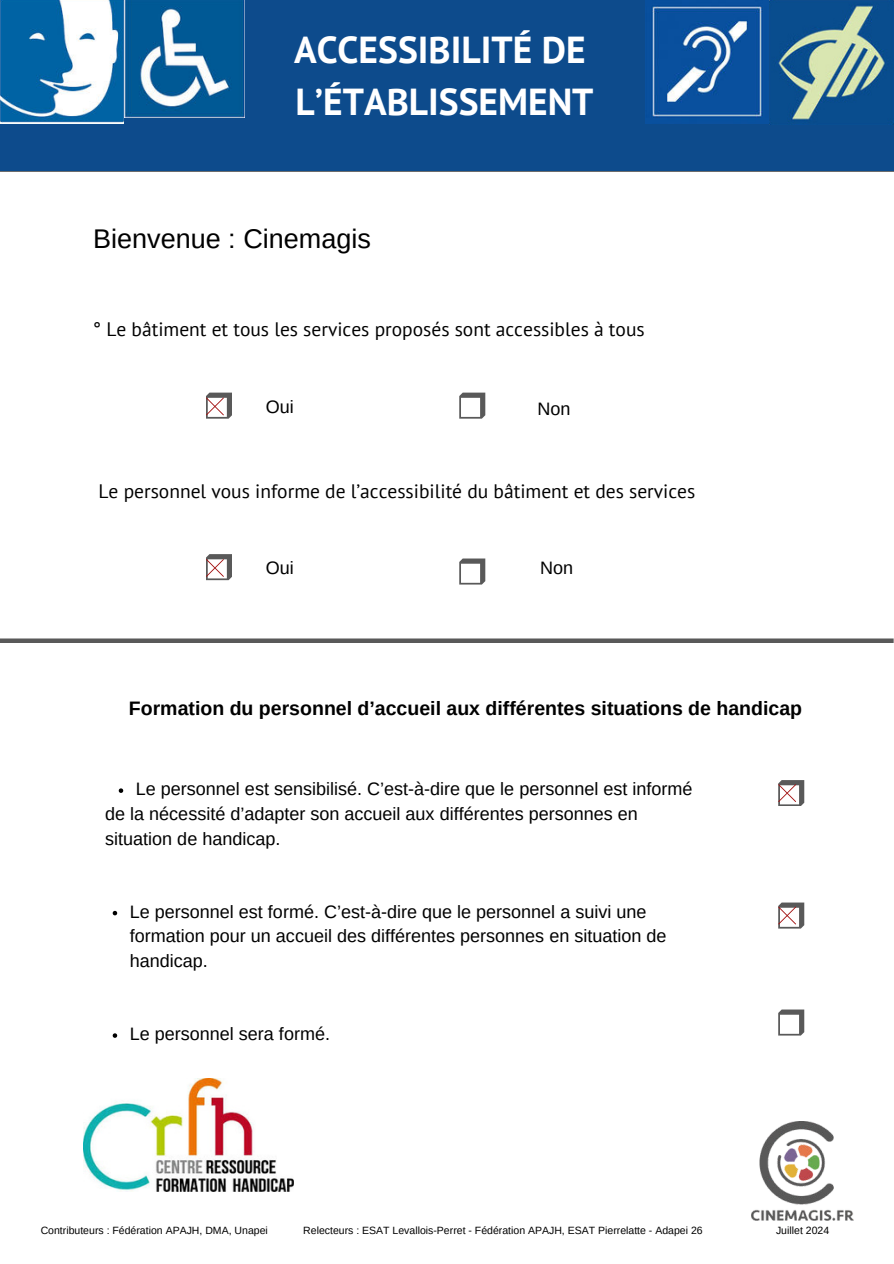
<style>
.page{position:relative;width:894px;height:1264px;background:#fff}
.page>*{position:absolute;margin:0;border:0;box-sizing:border-box;transform-origin:0 0}
.t1{font:700 37.5px/52.3px "PT Sans";color:#fff}
.t2{font:27px "Arimo";color:#000}
.t3{font:19.5px "PT Sans";color:#000}
.t4{font:700 19.5px "Arimo";color:#000}
.t5{font:18px/24.8px "Arimo";color:#000}
.t6{font:10.5px "Arimo";color:#000}
</style>
<div class="page">
<hr style="left:0;top:170px;width:893px;height:2px;background:#595959">
<div style="left:0;top:638px;width:893px;height:5px;background:#595959"></div>
<div style="left:0;top:0;width:893px;height:171px;background:#0d4b8c"></div>
<img style="left:124px;top:0;width:120px;height:117px">
<img style="left:645px;top:0;width:246px;height:125px">
<img style="left:0;top:0;width:124px;height:123px">
<svg style="left:459px;top:392px;width:26px;height:26px"></svg>
<svg style="left:459px;top:558px;width:26px;height:26px"></svg>
<svg style="left:778px;top:1009px;width:25px;height:26px"></svg>
<img style="left:751px;top:1121px;width:102px;height:99px">
<svg style="left:206px;top:392px;width:26px;height:26px"></svg>
<svg style="left:206px;top:554px;width:26px;height:26px"></svg>
<svg style="left:778px;top:780px;width:25px;height:26px"></svg>
<svg style="left:778px;top:902px;width:25px;height:26px"></svg>
<img style="left:83px;top:1078px;width:211px;height:113px">
<svg style="left:119px;top:788px;width:4px;height:5px"></svg>
<svg style="left:113px;top:910px;width:4px;height:5px"></svg>
<svg style="left:113px;top:1033px;width:4px;height:4px"></svg>
<h1 class="t1" style="left:294px;top:23px;width:301px">ACCESSIBILITÉ DE<br>L’ÉTABLISSEMENT</h1>
<h2 class="t2" style="left:93px;top:222px;width:279px">Bienvenue : Cinemagis</h2>
<p class="t3" style="left:93px;top:317px;width:553px">° Le bâtiment et tous les services proposés sont accessibles à tous</p>
<p class="t5" style="left:266px;top:394px;width:30px">Oui</p>
<p class="t5" style="left:537px;top:396px;width:35px">Non</p>
<p class="t3" style="left:98px;top:478px;width:598px">Le personnel vous informe de l’accessibilité du bâtiment et des services</p>
<p class="t5" style="left:266px;top:555px;width:30px">Oui</p>
<p class="t5" style="left:540px;top:555px;width:35px">Non</p>
<p class="t4" style="left:129px;top:695px;width:674px">Formation du personnel d’accueil aux différentes situations de handicap</p>
<p class="t5" style="left:105px;top:776px;width:588px;text-indent:31px">Le personnel est sensibilisé. C’est-à-dire que le personnel est informé de la nécessité d’adapter son accueil aux différentes personnes en situation de handicap.</p>
<p class="t5" style="left:130px;top:899px;width:538px">Le personnel est formé. C’est-à-dire que le personnel a suivi une formation pour un accueil des différentes personnes en situation de handicap.</p>
<p class="t5" style="left:130px;top:1021px;width:202px">Le personnel sera formé.</p>
<p class="t6" style="left:41px;top:1223px;width:229px">Contributeurs : Fédération APAJH, DMA, Unapei</p>
<p class="t6" style="left:303px;top:1223px;width:401px">Relecteurs : ESAT Levallois-Perret - Fédération APAJH, ESAT Pierrelatte - Adapei 26</p>
<p class="t6" style="left:775px;top:1223px;width:55px">Juillet 2024</p>
</div>
